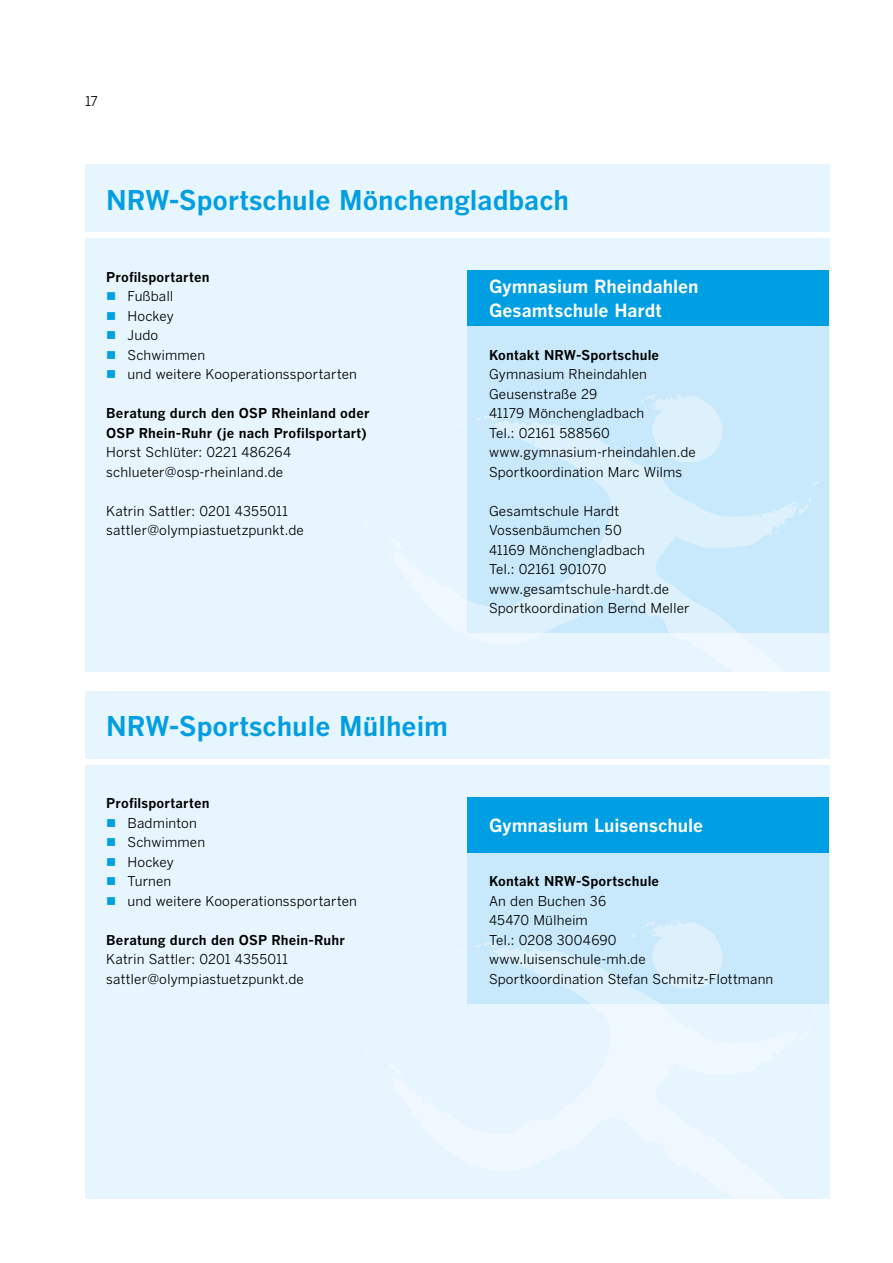
<style>
.page{position:relative;width:893px;height:1263px;background:#fff}
.page>*{position:absolute;margin:0;border:0;box-sizing:border-box;transform-origin:0 0}
.t1{font:700 27px "Benton Gothic";color:#009ee3}
.t2{font:700 18px/24px "Benton Gothic";color:#fff}
.t3{font:13.5px/19.5px "Benton Gothic";letter-spacing:.01em;color:#000}
.t4{font:700 13.5px/19.5px "Benton Gothic";letter-spacing:.01em;color:#000}
.s1{color:#009ee3}
</style>
<div class="page">
<div style="left:85px;top:165px;width:744px;height:67px;background:#e6f5fe"></div>
<div style="left:85px;top:239px;width:744px;height:433px;background:#e6f5fe"></div>
<div style="left:468px;top:270px;width:361px;height:56px;background:#009ee3"></div>
<div style="left:85px;top:691px;width:744px;height:67px;background:#e6f5fe"></div>
<div style="left:85px;top:765px;width:744px;height:433px;background:#e6f5fe"></div>
<div style="left:468px;top:797px;width:361px;height:56px;background:#009ee3"></div>
<div style="left:468px;top:326px;width:361px;height:307px;background:#c8e8fb"></div>
<svg style="left:477px;top:416px;width:22px;height:3px"></svg>
<svg style="left:467px;top:419px;width:351px;height:214px"></svg>
<svg style="left:631px;top:394px;width:93px;height:69px"></svg>
<div style="left:468px;top:853px;width:361px;height:150px;background:#c8e8fb"></div>
<svg style="left:475px;top:942px;width:24px;height:4px"></svg>
<svg style="left:389px;top:946px;width:433px;height:253px"></svg>
<svg style="left:631px;top:921px;width:93px;height:69px"></svg>
<p class="t3" style="left:85px;top:91px;width:15px">17</p>
<h1 class="t1" style="left:106px;top:183px;width:464px">NRW-Sportschule Mönchengladbach</h1>
<p class="t4" style="left:106px;top:267px;width:105px">Profilsportarten</p>
<p class="t3" style="left:106px;top:286px;width:69px"><span class="s1">■</span> Fußball</p>
<p class="t3" style="left:106px;top:306px;width:69px"><span class="s1">■</span> Hockey</p>
<p class="t3" style="left:106px;top:325px;width:53px"><span class="s1">■</span> Judo</p>
<p class="t3" style="left:106px;top:345px;width:100px"><span class="s1">■</span> Schwimmen</p>
<p class="t3" style="left:106px;top:364px;width:252px"><span class="s1">■</span> und weitere Kooperationssportarten</p>
<p class="t4" style="left:106px;top:403px;width:265px">Beratung durch den OSP Rheinland oder<br>OSP Rhein-Ruhr (je nach Profilsportart)</p>
<p class="t3" style="left:106px;top:442px;width:186px">Horst Schlüter: 0221 486264 schlueter@osp-rheinland.de</p>
<p class="t3" style="left:106px;top:501px;width:199px">Katrin Sattler: 0201 4355011 sattler@olympiastuetzpunkt.de</p>
<h2 class="t2" style="left:489px;top:274px;width:211px">Gymnasium Rheindahlen<br>Gesamtschule Hardt</h2>
<p class="t4" style="left:489px;top:345px;width:172px">Kontakt NRW-Sportschule</p>
<p class="t3" style="left:489px;top:364px;width:208px">Gymnasium Rheindahlen<br>Geusenstraße 29<br>41179 Mönchengladbach<br>Tel.: 02161 588560 www.gymnasium-rheindahlen.de<br>Sportkoordination Marc Wilms</p>
<p class="t3" style="left:489px;top:501px;width:202px">Gesamtschule Hardt<br>Vossenbäumchen 50<br>41169 Mönchengladbach<br>Tel.: 02161 901070 www.gesamtschule-hardt.de<br>Sportkoordination Bernd Meller</p>
<h1 class="t1" style="left:106px;top:710px;width:343px">NRW-Sportschule Mülheim</h1>
<p class="t4" style="left:106px;top:793px;width:105px">Profilsportarten</p>
<p class="t3" style="left:106px;top:813px;width:92px"><span class="s1">■</span> Badminton</p>
<p class="t3" style="left:106px;top:832px;width:100px"><span class="s1">■</span> Schwimmen</p>
<p class="t3" style="left:106px;top:852px;width:69px"><span class="s1">■</span> Hockey</p>
<p class="t3" style="left:106px;top:871px;width:67px"><span class="s1">■</span> Turnen</p>
<p class="t3" style="left:106px;top:891px;width:252px"><span class="s1">■</span> und weitere Kooperationssportarten</p>
<p class="t4" style="left:106px;top:930px;width:240px">Beratung durch den OSP Rhein-Ruhr</p>
<p class="t3" style="left:106px;top:949px;width:199px">Katrin Sattler: 0201 4355011 sattler@olympiastuetzpunkt.de</p>
<h2 class="t2" style="left:489px;top:813px;width:216px">Gymnasium Luisenschule</h2>
<p class="t4" style="left:489px;top:871px;width:172px">Kontakt NRW-Sportschule</p>
<p class="t3" style="left:489px;top:891px;width:286px">An den Buchen 36<br>45470 Mülheim<br>Tel.: 0208 3004690 www.luisenschule-mh.de<br>Sportkoordination Stefan Schmitz-Flottmann</p>
</div>
